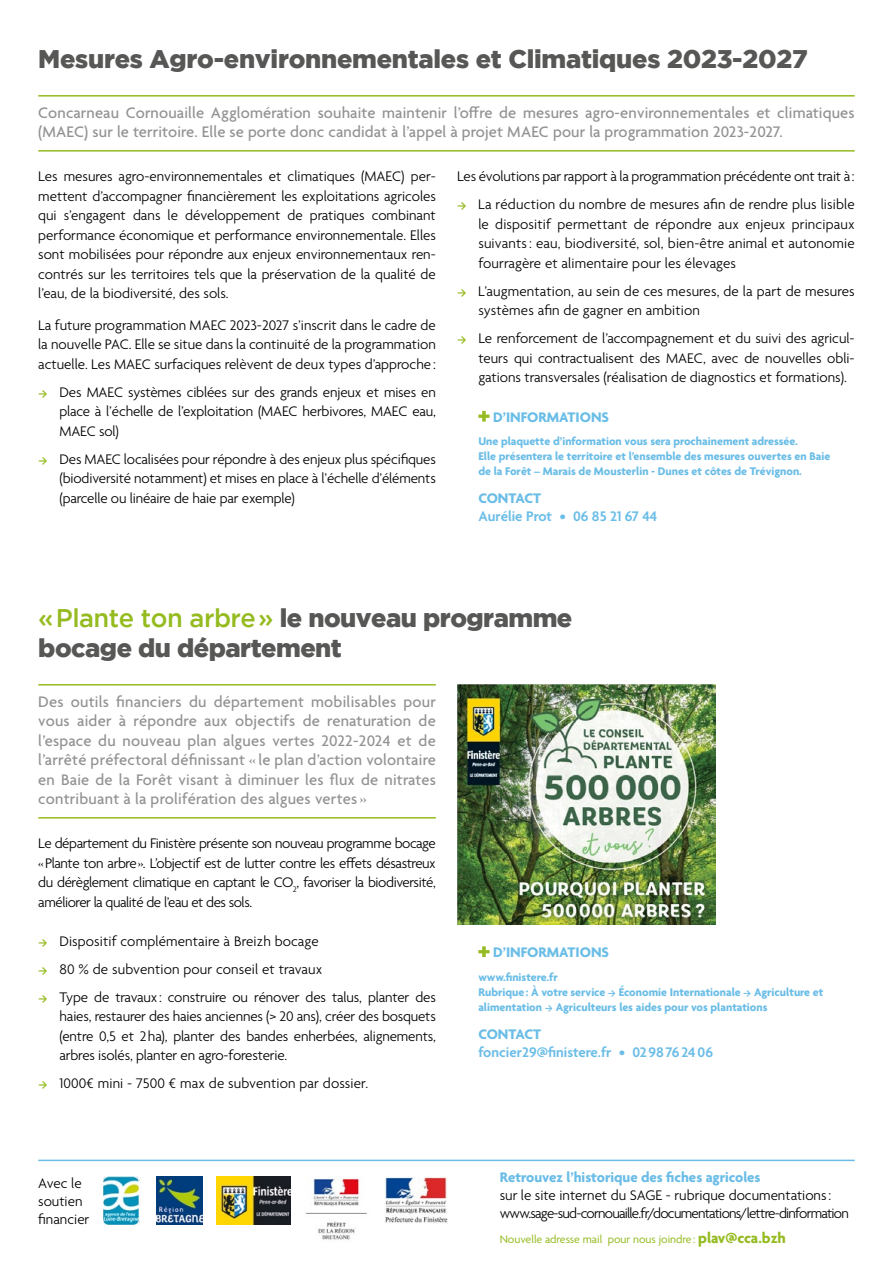
<style>
.page{position:relative;width:893px;height:1263px;background:#fff}
.page>*{position:absolute;margin:0;border:0;box-sizing:border-box;transform-origin:0 0}
.t1{font:900 25.5px/30px "Gotham";letter-spacing:-.01em;color:#575756}
.t2{font:500 16.5px/19.5px "Agenda";letter-spacing:.01em;color:#929292}
.t3{font:300 15px/19.5px "Agenda";letter-spacing:-.005em;color:#000;text-align:justify}
.t4{font:300 15px/18px "Agenda";letter-spacing:-.05em;color:#000}
.t5{font:700 15px "Agenda";color:#6abde7}
.t6{font:600 15px "Agenda";color:#6abde7}
.t7{font:700 12px/15px "Agenda";color:#6abde7}
.t8{font:11.85px "Agenda";color:#95bb20}
.s1{font-family:"Calibri";font-weight:700;font-size:10.5px;color:#95bb20}
.s2{font-weight:500;color:#95bb20}
.s3{font-family:"Calibri";font-size:9px}
.s4{font-weight:700;font-size:15.75px}
</style>
<div class="page">
<hr style="left:38px;top:95px;width:817px;height:2px;background:#95bb20">
<hr style="left:38px;top:150px;width:817px;height:2px;background:#95bb20">
<hr style="left:38px;top:1159px;width:817px;height:2px;background:#6abde7">
<img style="left:157px;top:1177px;width:46px;height:47px">
<img style="left:217px;top:1177px;width:73px;height:47px">
<img style="left:385px;top:1177px;width:63px;height:46px">
<img style="left:103px;top:1177px;width:37px;height:47px">
<img style="left:305px;top:1178px;width:62px;height:62px">
<hr style="left:38px;top:684px;width:398px;height:1px;background:#95bb20">
<hr style="left:38px;top:817px;width:398px;height:1px;background:#95bb20">
<img style="left:457px;top:685px;width:258px;height:240px">
<svg style="left:478px;top:411px;width:11px;height:10px"></svg>
<svg style="left:478px;top:946px;width:11px;height:11px"></svg>
<h1 class="t1" style="left:38px;top:43px;width:771px">Mesures Agro-environnementales et Climatiques 2023-2027</h1>
<p class="t2" style="left:38px;top:104px;width:818px">Concarneau Cornouaille Agglomération souhaite maintenir l’offre de mesures agro-environnementales et climatiques (MAEC) sur le territoire. Elle se porte donc candidat à l’appel à projet MAEC pour la programmation 2023-2027.</p>
<p class="t3" style="left:38px;top:167px;width:399px">Les mesures agro-environnementales et climatiques (MAEC) per&shy;mettent d’accompagner financièrement les exploitations agricoles qui s’engagent dans le développement de pratiques combinant performance économique et performance environnementale. Elles sont mobilisées pour répondre aux enjeux environnementaux ren&shy;contrés sur les territoires tels que la préservation de la qualité de l’eau, de la biodiversité, des sols.</p>
<p class="t3" style="left:38px;top:316px;width:399px">La future programmation MAEC 2023-2027 s’inscrit dans le cadre de la nouvelle PAC. Elle se situe dans la continuité de la programmation actuelle. Les MAEC surfaciques relèvent de deux types d’approche :</p>
<p class="t3" style="left:60px;top:383px;width:378px;text-indent:-21px"><span class="s1">→</span> Des MAEC systèmes ciblées sur des grands enjeux et mises en place à l’échelle de l’exploitation (MAEC herbivores, MAEC eau, MAEC sol)</p>
<p class="t3" style="left:60px;top:450px;width:378px;text-indent:-21px"><span class="s1">→</span> Des MAEC localisées pour répondre à des enjeux plus spécifiques (biodiversité notamment) et mises en place à l’échelle d’éléments (parcelle ou linéaire de haie par exemple)</p>
<p class="t3" style="left:457px;top:167px;width:399px">Les évolutions par rapport à la programmation précédente ont trait à:</p>
<p class="t3" style="left:478px;top:195px;width:378px;text-indent:-21px"><span class="s1">→</span> La réduction du nombre de mesures afin de rendre plus lisible le dispositif permettant de répondre aux enjeux principaux suivants: eau, biodiversité, sol, bien-être animal et autonomie fourragère et alimentaire pour les élevages</p>
<p class="t3" style="left:478px;top:282px;width:378px;text-indent:-21px"><span class="s1">→</span> L’augmentation, au sein de ces mesures, de la part de mesures systèmes afin de gagner en ambition</p>
<p class="t3" style="left:478px;top:329px;width:378px;text-indent:-21px"><span class="s1">→</span> Le renforcement de l’accompagnement et du suivi des agricul&shy;teurs qui contractualisent des MAEC, avec de nouvelles obli&shy;gations transversales (réalisation de diagnostics et formations).</p>
<p class="t5" style="left:493px;top:409px;width:117px">D’INFORMATIONS</p>
<p class="t7" style="left:478px;top:434px;width:353px">Une plaquette d’information vous sera prochainement adressée.<br>Elle présentera le territoire et l’ensemble des mesures ouvertes en Baie de la Forêt – Marais de Mousterlin - Dunes et côtes de Trévignon.</p>
<p class="t5" style="left:478px;top:490px;width:64px">CONTACT</p>
<p class="t6" style="left:478px;top:508px;width:181px">Aurélie Prot • 06 85 21 67 44</p>
<h1 class="t1" style="left:38px;top:602px;width:536px"><span class="s2">«Plante ton arbre»</span> le nouveau programme bocage du département</h1>
<p class="t2" style="left:38px;top:693px;width:399px;text-align:justify">Des outils financiers du département mobilisables pour vous aider à répondre aux objectifs de renaturation de l’espace du nouveau plan algues vertes 2022-2024 et de l’arrêté préfectoral définissant « le plan d’action volontaire en Baie de la Forêt visant à diminuer les flux de nitrates contribuant à la prolifération des algues vertes »</p>
<p class="t3" style="left:38px;top:834px;width:399px">Le département du Finistère présente son nouveau programme bocage «Plante ton arbre». L’objectif est de lutter contre les effets désastreux du dérèglement climatique en captant le CO<sub>2</sub>, favoriser la biodiversité, améliorer la qualité de l’eau et des sols.</p>
<p class="t3" style="left:38px;top:932px;width:282px"><span class="s1">→</span> Dispositif complémentaire à Breizh bocage</p>
<p class="t3" style="left:38px;top:960px;width:286px"><span class="s1">→</span> 80 % de subvention pour conseil et travaux</p>
<p class="t3" style="left:60px;top:988px;width:378px;text-indent:-21px"><span class="s1">→</span> Type de travaux: construire ou rénover des talus, planter des haies, restaurer des haies anciennes (&gt; 20 ans), créer des bosquets (entre 0,5 et 2ha), planter des bandes enherbées, alignements, arbres isolés, planter en agro-foresterie.</p>
<p class="t3" style="left:38px;top:1074px;width:331px"><span class="s1">→</span> 1000€ mini - 7500 € max de subvention par dossier.</p>
<p class="t5" style="left:493px;top:944px;width:117px">D’INFORMATIONS</p>
<p class="t7" style="left:478px;top:970px;width:346px">www.finistere.fr<br>Rubrique : À votre service <span class="s3">→</span> Économie Internationale <span class="s3">→</span> Agriculture et alimentation <span class="s3">→</span> Agriculteurs les aides pour vos plantations</p>
<p class="t5" style="left:478px;top:1026px;width:64px">CONTACT</p>
<p class="t6" style="left:478px;top:1044px;width:236px">foncier29@finistere.fr • 0298762406</p>
<p class="t3" style="left:38px;top:1174px;width:53px;line-height:18px;text-align:left">Avec le soutien financier</p>
<p class="t5" style="left:500px;top:1169px;width:262px">Retrouvez l’historique des fiches agricoles</p>
<p class="t4" style="left:500px;top:1187px;width:351px">sur le site internet du SAGE - rubrique documentations: www.sage-sud-cornouaille.fr/documentations/lettre-dinformation</p>
<p class="t8" style="left:500px;top:1233px;width:288px">Nouvelle adresse mail pour nous joindre : <span class="s4">plav@cca.bzh</span></p>
</div>
